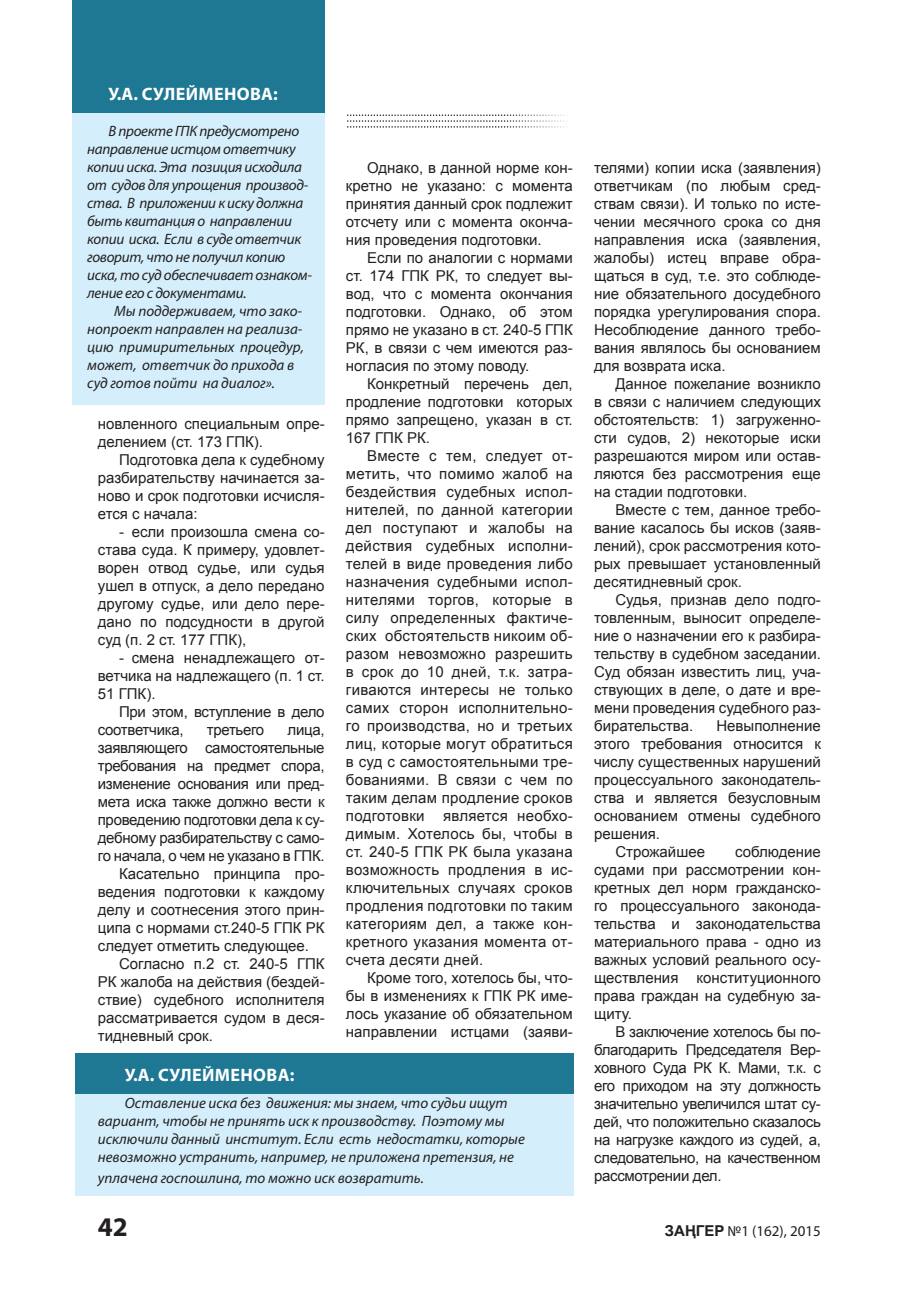
<style>
.page{position:relative;width:906px;height:1289px;background:#fff}
.page>*{position:absolute;margin:0;border:0;box-sizing:border-box;transform-origin:0 0}
.t1{font:700 27px "Myriad Pro";color:#231f20}
.t2{font:700 18px "Myriad Pro";letter-spacing:.02em;color:#fff}
.t3{font:15px/18px "Arial";color:#231f20;text-align:justify}
.t4{font:italic 15px/18px "Myriad Pro";color:#231f20}
.t5{font:italic 15px/18px "Myriad Pro";letter-spacing:-.02em;color:#231f20}
.t6{font:15px/18px "Arial";letter-spacing:-.02em;color:#231f20}
.t7{font:15px "Myriad Pro";color:#231f20}
.s1{font-family:"Arial";font-weight:700}
</style>
<div class="page">
<div style="left:72px;top:36px;width:253px;height:368px;background:#d4effb"></div>
<div style="left:72px;top:0;width:253px;height:112px;background:#1e7793"></div>
<div style="left:75px;top:1065px;width:499px;height:130px;background:#d4effb"></div>
<div style="left:75px;top:1052px;width:499px;height:41px;background:#1e7793"></div>
<img style="left:347px;top:114px;width:220px;height:2px">
<img style="left:347px;top:120px;width:220px;height:2px">
<img style="left:347px;top:126px;width:217px;height:2px">
<p class="t2" style="left:108px;top:82px;width:171px">У.А. СУЛЕЙМЕНОВА:</p>
<p class="t5" style="left:87px;top:122px;width:226px;text-indent:21px">В проекте ГПК предусмотрено направление истцом ответчику копии иска. Эта позиция исходила от судов для упрощения производ&shy;ства. В приложении к иску должна быть квитанция о направлении копии иска. Если в суде ответчик говорит, что не получил копию иска, то суд обеспечивает ознаком&shy;ление его с документами.</p>
<p class="t4" style="left:87px;top:302px;width:218px;text-indent:27px">Мы поддерживаем, что зако&shy;нопроект направлен на реализа&shy;цию примирительных процедур, может, ответчик до прихода в суд готов пойти на диалог».</p>
<p class="t3" style="left:98px;top:415px;width:228px">новленного специальным опре&shy;делением (ст. 173 ГПК).</p>
<p class="t3" style="left:98px;top:451px;width:228px;text-indent:21px">Подготовка дела к судебному разбирательству начинается за&shy;ново и срок подготовки исчисля&shy;ется с начала:</p>
<p class="t3" style="left:98px;top:523px;width:228px;text-indent:21px">- если произошла смена со&shy;става суда. К примеру, удовлет&shy;ворен отвод су дье, или судья ушел в отпуск, а дело передано другому судье, или дело пере&shy;дано по подсудности в другой суд (п. 2 ст. 177 ГПК),</p>
<p class="t3" style="left:98px;top:649px;width:228px;text-indent:21px">- смена ненадлежащего от&shy;ветчика на надлежащего (п. 1 ст.<br>51 ГПК).</p>
<p class="t6" style="left:98px;top:703px;width:228px;text-indent:21px">При этом, вступление в дело соответчика,</p>
<p class="t6" style="left:207px;top:721px;width:59px">третьего</p>
<p class="t3" style="left:288px;top:721px;width:39px">лица,</p>
<p class="t6" style="left:98px;top:739px;width:228px">заявляюще го самостоятельные</p>
<p class="t6" style="left:98px;top:757px;width:228px">требования на предмет спора,</p>
<p class="t6" style="left:98px;top:775px;width:228px">изменение основания или пред-</p>
<p class="t6" style="left:98px;top:793px;width:228px">мета иска также должно вести к</p>
<p class="t6" style="left:98px;top:811px;width:228px">проведению подготовки дела к су-</p>
<p class="t6" style="left:98px;top:829px;width:228px">дебному раз бирательству с само-</p>
<p class="t6" style="left:98px;top:847px;width:228px">го начала, о чем не указано в ГПК.</p>
<p class="t3" style="left:119px;top:865px;width:207px">Касательно принципа про-</p>
<p class="t3" style="left:98px;top:883px;width:228px">ведения подготовки к каждому</p>
<p class="t3" style="left:98px;top:901px;width:228px">делу и соотнесения этого прин-</p>
<p class="t3" style="left:98px;top:919px;width:228px">ципа с нормами ст.240-5 ГПК РК</p>
<p class="t3" style="left:98px;top:937px;width:213px">следует отметить следующее.</p>
<p class="t3" style="left:119px;top:955px;width:207px">Согласно п.2 ст. 240-5 ГПК</p>
<p class="t3" style="left:98px;top:973px;width:228px">РК жалоба на действия (бездей-</p>
<p class="t3" style="left:98px;top:991px;width:228px">ствие) судебного исполнителя</p>
<p class="t3" style="left:98px;top:1009px;width:228px">рассматривается судом в деся-</p>
<p class="t3" style="left:98px;top:1027px;width:117px">тидневный срок.</p>
<p class="t3" style="left:346px;top:158px;width:228px;text-indent:21px">Однако, в данной норме кон&shy;кретно не указано: с момента принятия данный срок подлежит отсчету или с момента оконча&shy;ния проведения подготовки.</p>
<p class="t3" style="left:346px;top:248px;width:228px;text-indent:21px">Если по аналогии с нормами ст. 174 ГПК РК, то следует вы&shy;вод, что с момента окончания подготовки. Однако, об этом прямо не указано в ст. 240-5 ГПК РК, в связи с чем имеются раз&shy;ногласия по этому поводу.</p>
<p class="t3" style="left:346px;top:374px;width:228px;text-indent:21px">Конкретный перечень дел, продление подготовки которых прямо запрещено, указан в ст.<br>167 ГПК РК.</p>
<p class="t3" style="left:346px;top:446px;width:228px;text-indent:21px">Вместе с тем, следует от&shy;метить, что помимо жалоб на бездействия судебных испол&shy;нителей, по данной категории дел поступают и жалобы на действия судебных исполни&shy;телей в виде проведения либо назначения судебными испол&shy;нителями торгов, которые в силу определенных фактиче&shy;ских обстоятельств никоим об&shy;разом невозможно разрешить в срок до 10 дней, т.к. затра&shy;гиваются интересы не только самих сторон исполнительно&shy;го производства, но и третьих лиц, которые могут обратиться в суд с самостоятельными тре&shy;бованиями. В связи с чем по таким делам продление сроков подготовки является необхо&shy;димым. Хотелось бы, чтобы в ст. 240-5 ГПК РК была указана возможность продления в ис&shy;ключительных случаях сроков продления подготовки по таким категориям дел, а также кон&shy;кретного указания момента от&shy;счета десяти дней.</p>
<p class="t3" style="left:346px;top:968px;width:228px;text-indent:21px">Кроме того, хотелось бы, что&shy;бы в изменениях к ГПК РК име&shy;лось указание об обязательном направлении истцами (заяви-</p>
<p class="t2" style="left:125px;top:1063px;width:171px">У.А. СУЛЕЙМЕНОВА:</p>
<p class="t4" style="left:98px;top:1093px;width:428px;text-indent:27px">Оставление иска без движения: мы знаем, что судьи ищут вариант, чтобы не принять иск к производству. Поэтому мы исключили данный институт. Если есть недостатки, которые невозможно устранить, например, не приложена претензия, не</p>
<p class="t4" style="left:98px;top:1169px;width:327px">уплачена госпошлина, то можно иск возвратить.</p>
<p class="t3" style="left:594px;top:158px;width:228px">телями) копии иска (заявления) ответчикам (по любым сред&shy;ствам связи). И только по исте&shy;чении месячного срока со дня направления иска (заявления, жалобы) истец вправе обра&shy;щаться в суд, т.е. это соблюде&shy;ние обязательного досудебного порядка урегулирования спора.<br>Несоблюдение данного требо&shy;вания являлось бы основанием для возврата иска.</p>
<p class="t3" style="left:594px;top:374px;width:228px;text-indent:21px">Данное пожелание возникло в связи с наличием следующих обстоятельств: 1) загруженно&shy;сти судов, 2) некоторые иски разрешаются миром или остав&shy;ляются без рассмотрения еще на стадии подготовки.</p>
<p class="t3" style="left:594px;top:500px;width:228px;text-indent:21px">Вместе с тем, данное требо&shy;вание касалось бы исков (заяв&shy;лений), срок рассмотрения кото&shy;рых превышает установленный десятидневный срок.</p>
<p class="t3" style="left:594px;top:590px;width:228px;text-indent:21px">Судья, признав дело подго&shy;товленным, выносит определе&shy;ние о назначении его к разбира&shy;тельству в судебном заседании.<br>Суд обязан известить лиц, уча&shy;ствующих в деле, о дате и вре&shy;мени проведения судебного раз&shy;бирательства.</p>
<p class="t3" style="left:716px;top:716px;width:106px">Невыполнение</p>
<p class="t3" style="left:594px;top:734px;width:228px">этого требования относится к</p>
<p class="t3" style="left:594px;top:752px;width:228px">числу существенных нарушений</p>
<p class="t3" style="left:594px;top:770px;width:228px">процессуального законодатель-</p>
<p class="t3" style="left:594px;top:788px;width:228px">ства и является безусловным</p>
<p class="t3" style="left:594px;top:806px;width:228px">основанием отмены судебного</p>
<p class="t3" style="left:594px;top:824px;width:68px">решения.</p>
<p class="t3" style="left:615px;top:842px;width:91px">Строжайшее</p>
<p class="t3" style="left:594px;top:842px;width:228px;text-indent:141px">соблюдение судами при рассмотрении кон&shy;кретных дел норм гражданско&shy;го процессуального законода&shy;тельства и законодательства материального права - одно из важных условий реального осу&shy;ществления конституционного права граждан на судебную за&shy;щиту.</p>
<p class="t3" style="left:594px;top:1022px;width:228px;text-indent:21px">В заключение хотелось бы по&shy;благодарить Председателя Вер&shy;ховного Суда РК К. Мами, т.к. с его приходом на эту должность значительно увеличился штат су&shy;дей, что положительно сказалось на нагрузке каждого из судей, а, следовательно, на качественном рассмотрении дел.</p>
<h1 class="t1" style="left:98px;top:1208px;width:31px">42</h1>
<p class="t7" style="left:665px;top:1221px;width:158px"><span class="s1">ЗАҢГЕР</span> №1 (162), 2015</p>
</div>
